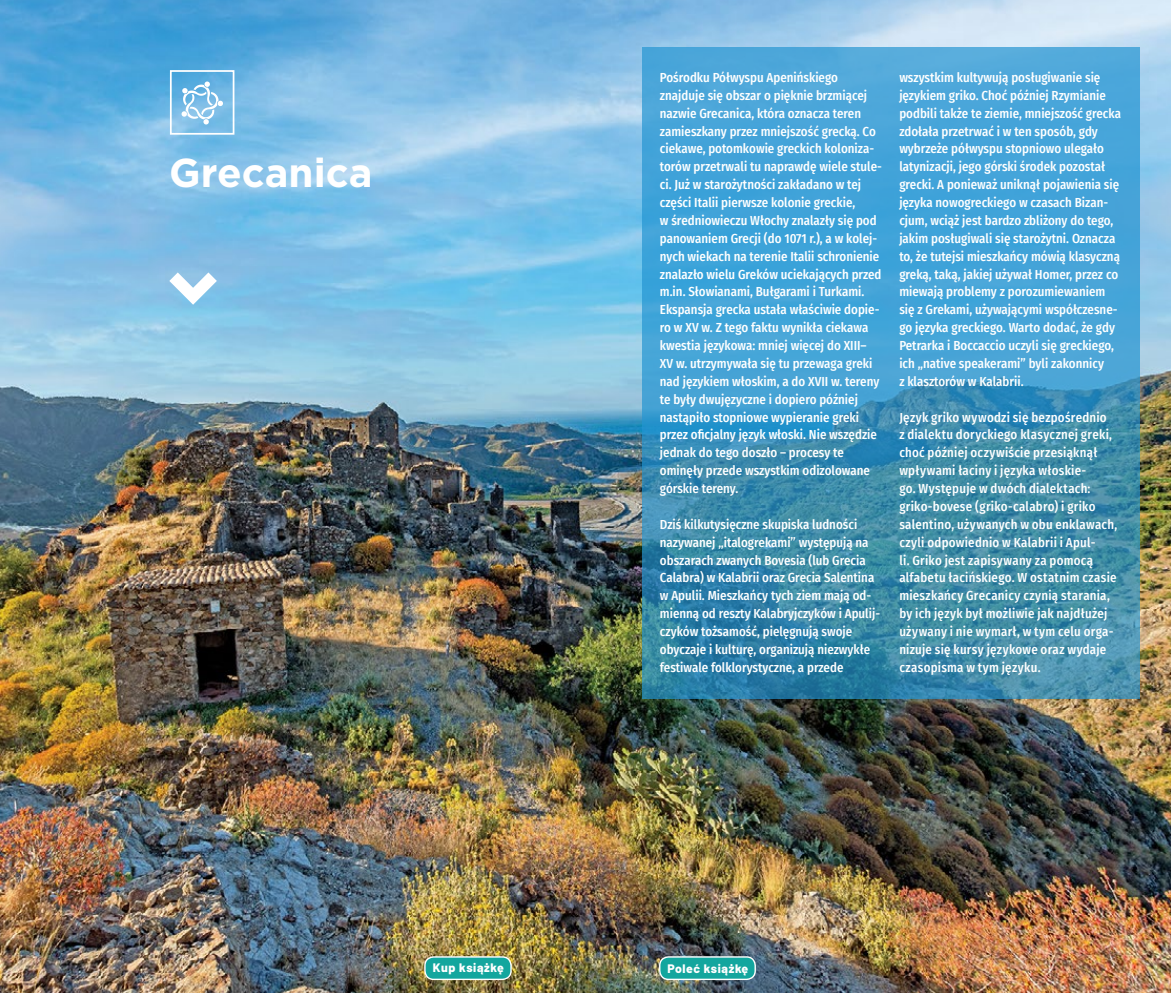
<style>
.page{position:relative;width:1171px;height:993px;background:#fff}
.page>*{position:absolute;margin:0;border:0;box-sizing:border-box;transform-origin:0 0}
.t1{font:700 40.25px "Gotham";color:#fff}
.t2{font:500 13.12px/17.8px "Fira Sans Condensed";color:#fff}
.t3{font:500 13.12px/17.8px "Fira Sans Condensed";letter-spacing:.02em;color:#fff}
.t4{font:800 12.25px "Barlow";letter-spacing:.05em;color:#fff}
</style>
<div class="page">
<img style="left:0;top:0;width:1171px;height:992px">
<svg style="left:169px;top:272px;width:48px;height:32px"></svg>
<svg style="left:642px;top:47px;width:497px;height:652px;background:#3f97c2"></svg>
<div style="left:170px;top:70px;width:64px;height:65px;border:2px solid #fff"></div>
<svg style="left:182px;top:81px;width:41px;height:43px"></svg>
<div style="left:660px;top:956px;width:95px;height:23px;background:#13a69e;border-radius:9px"></div>
<div style="left:659px;top:955px;width:97px;height:24px;border:1px solid #fff;border-radius:9px"></div>
<div style="left:425px;top:956px;width:86px;height:23px;background:#13a69e;border-radius:9px"></div>
<div style="left:424px;top:955px;width:88px;height:24px;border:1px solid #fff;border-radius:9px"></div>
<h1 class="t1" style="left:169px;top:146px;width:205px">Grecanica</h1>
<p class="t2" style="left:660px;top:68px;width:223px">Pośrodku Półwyspu Apenińskiego znajduje się obszar o pięknie brzmiącej nazwie Grecanica, która oznacza teren zamieszkany przez mniejszość grecką. Co ciekawe, potomkowie greckich koloniza&shy;torów przetrwali tu naprawdę wiele stule&shy;ci. Już w starożytności zakładano w tej części Italii pierwsze kolonie greckie,<br>w średniowieczu Włochy znalazły się pod panowaniem Grecji (do 1071 r.), a w kolej&shy;nych wiekach na terenie Italii schronienie znalazło wielu Greków uciekających przed m.in. Słowianami, Bułgarami i Turkami.<br>Ekspansja grecka ustała właściwie dopie&shy;ro w XV w. Z tego faktu wynikła ciekawa kwestia językowa: mniej więcej do XIII– XV w. utrzymywała się tu przewaga greki nad językiem włoskim, a do XVII w. tereny te były dwujęzyczne i dopiero później nastąpiło stopniowe wypieranie greki przez oficjalny język włoski. Nie wszędzie jednak do tego doszło – procesy te ominęły przede wszystkim odizolowane górskie tereny.</p>
<p class="t2" style="left:660px;top:514px;width:222px">Dziś kilkutysięczne skupiska ludności nazywanej „italogrekami” występują na obszarach zwanych Bovesia (lub Grecia Calabra) w Kalabrii oraz Grecia Salentina w Apulii. Mieszkańcy tych ziem mają od&shy;mienną od reszty Kalabryjczyków i Apulij&shy;czyków tożsamość, pielęgnują swoje obyczaje i kulturę, organizują niezwykłe festiwale folklorystyczne, a przede</p>
<p class="t2" style="left:899px;top:68px;width:223px">wszystkim kultywują posługiwanie się językiem griko. Choć później Rzymianie podbili także te ziemie, mniejszość grecka zdołała przetrwać i w ten sposób, gdy wybrzeże półwyspu stopniowo ulegało latynizacji, jego górski środek pozostał grecki. A ponieważ uniknął pojawienia się języka nowogreckiego w czasach Bizan&shy;cjum, wciąż jest bardzo zbliżony do tego, jakim posługiwali się starożytni. Oznacza to, że tutejsi mieszkańcy mówią klasyczną greką, taką, jakiej używał Homer, przez co miewają problemy z porozumiewaniem się z Grekami, używającymi współczesne&shy;go języka greckiego. Warto dodać, że gdy Petrarka i Boccaccio uczyli się greckiego, ich „native speakerami” byli zakonnicy<br>z klasztorów w Kalabrii.</p>
<p class="t3" style="left:899px;top:407px;width:219px">Język griko wywodzi się bezpośrednio<br>z dialektu doryckiego klasycznej greki, choć później oczywiście przesiąknął wpływami łaciny i języka włoskie-<br>go. Występuje w dwóch dialektach: griko-bovese (griko-calabro) i griko salentino, używanych w obu enklawach, czyli odpowiednio w Kalabrii i Apul-<br>li. Griko jest zapisywany za pomocą alfabetu łacińskiego. W ostatnim czasie mieszkańcy Grecanicy czynią starania, by ich język był możliwie jak najdłużej używany i nie wymarł, w tym celu orga&shy;nizuje się kursy językowe oraz wydaje czasopisma w tym języku.</p>
<p class="t4" style="left:433px;top:958px;width:72px">Kup książkę</p>
<p class="t4" style="left:667px;top:958px;width:82px">Poleć książkę</p>
</div>
